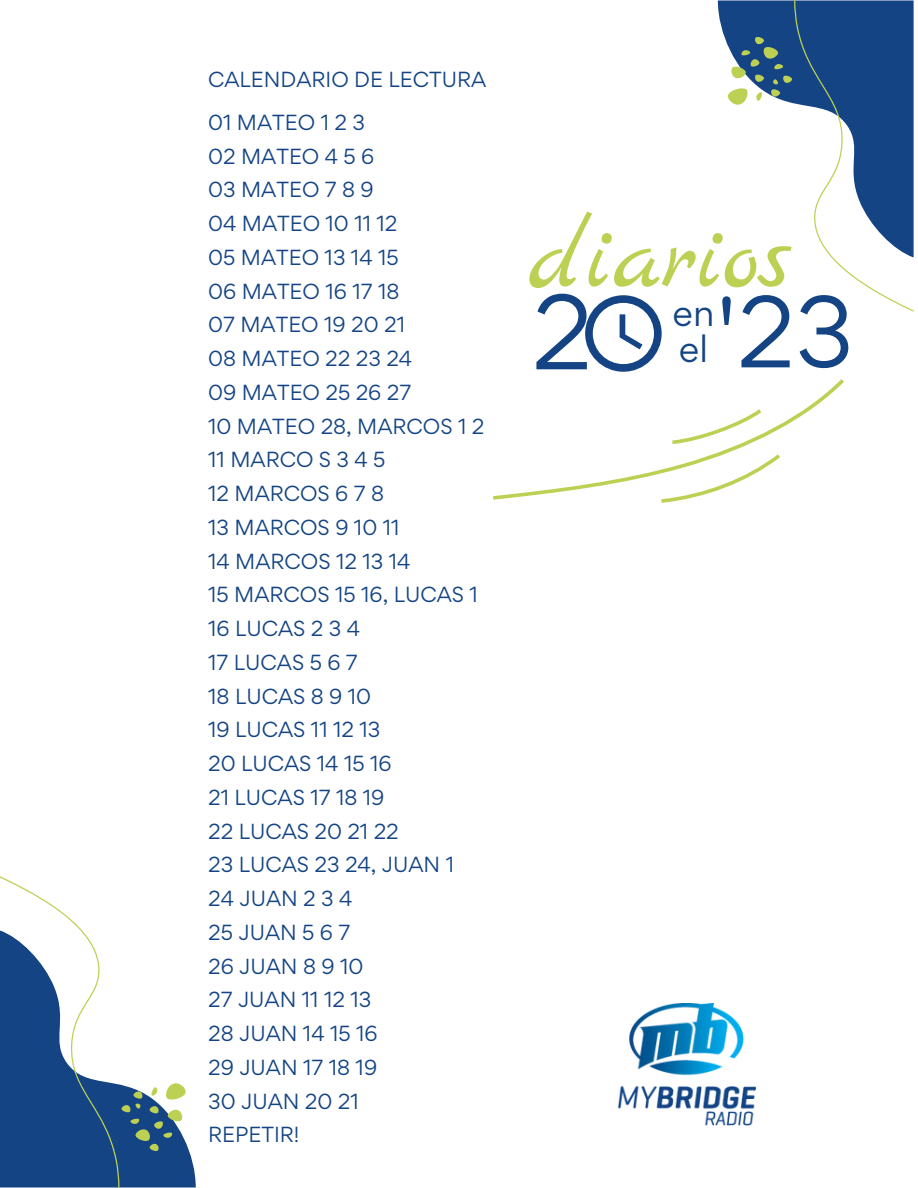
<style>
.page{position:relative;width:918px;height:1188px;background:#fff}
.page>*{position:absolute;margin:0;border:0;box-sizing:border-box;transform-origin:0 0}
.t1{font:101.55px "Marck Script";color:#bcd153}
.t2{font:95.55px "Gordita";color:#144484}
.t3{font:91.2px "Gordita";color:#144484}
.t4{font:33.9px/36px "Gordita";color:#144484}
.t5{font:19.5px/33.8px "Gordita";color:#144484}
</style>
<div class="page">
<img style="left:619px;top:1003px;width:137px;height:123px">
<svg style="left:186px;top:1143px;width:10px;height:45px"></svg>
<svg style="left:0;top:876px;width:186px;height:312px"></svg>
<svg style="left:585px;top:295px;width:77px;height:77px"></svg>
<svg style="left:718px;top:0;width:9px;height:44px"></svg>
<svg style="left:727px;top:0;width:187px;height:312px"></svg>
<svg style="left:493px;top:379px;width:351px;height:124px"></svg>
<p class="t5" style="left:208px;top:62px;width:279px">CALENDARIO DE LECTURA</p>
<p class="t5" style="left:208px;top:105px;width:278px">01 MATEO 1 2 3<br>02 MATEO 4 5 6<br>03 MATEO 7 8 9<br>04 MATEO 10 11 12<br>05 MATEO 13 14 15<br>06 MATEO 16 17 18<br>07 MATEO 19 20 21<br>08 MATEO 22 23 24<br>09 MATEO 25 26 27<br>10 MATEO 28, MARCOS 1 2<br>11 MARCO S 3 4 5<br>12 MARCOS 6 7 8<br>13 MARCOS 9 10 11<br>14 MARCOS 12 13 14<br>15 MARCOS 15 16, LUCAS 1<br>16 LUCAS 2 3 4<br>17 LUCAS 5 6 7<br>18 LUCAS 8 9 10<br>19 LUCAS 11 12 13<br>20 LUCAS 14 15 16<br>21 LUCAS 17 18 19<br>22 LUCAS 20 21 22<br>23 LUCAS 23 24, JUAN 1<br>24 JUAN 2 3 4<br>25 JUAN 5 6 7<br>26 JUAN 8 9 10<br>27 JUAN 11 12 13<br>28 JUAN 14 15 16<br>29 JUAN 17 18 19<br>30 JUAN 20 21<br>REPETIR!</p>
<h1 class="t1" style="left:529px;top:199px;width:264px">diarios</h1>
<h2 class="t2" style="left:531px;top:268px;width:63px">2</h2>
<h3 class="t3" style="left:717px;top:270px;width:139px">'23</h3>
<h3 class="t4" style="left:672px;top:294px;width:43px">en el</h3>
</div>
